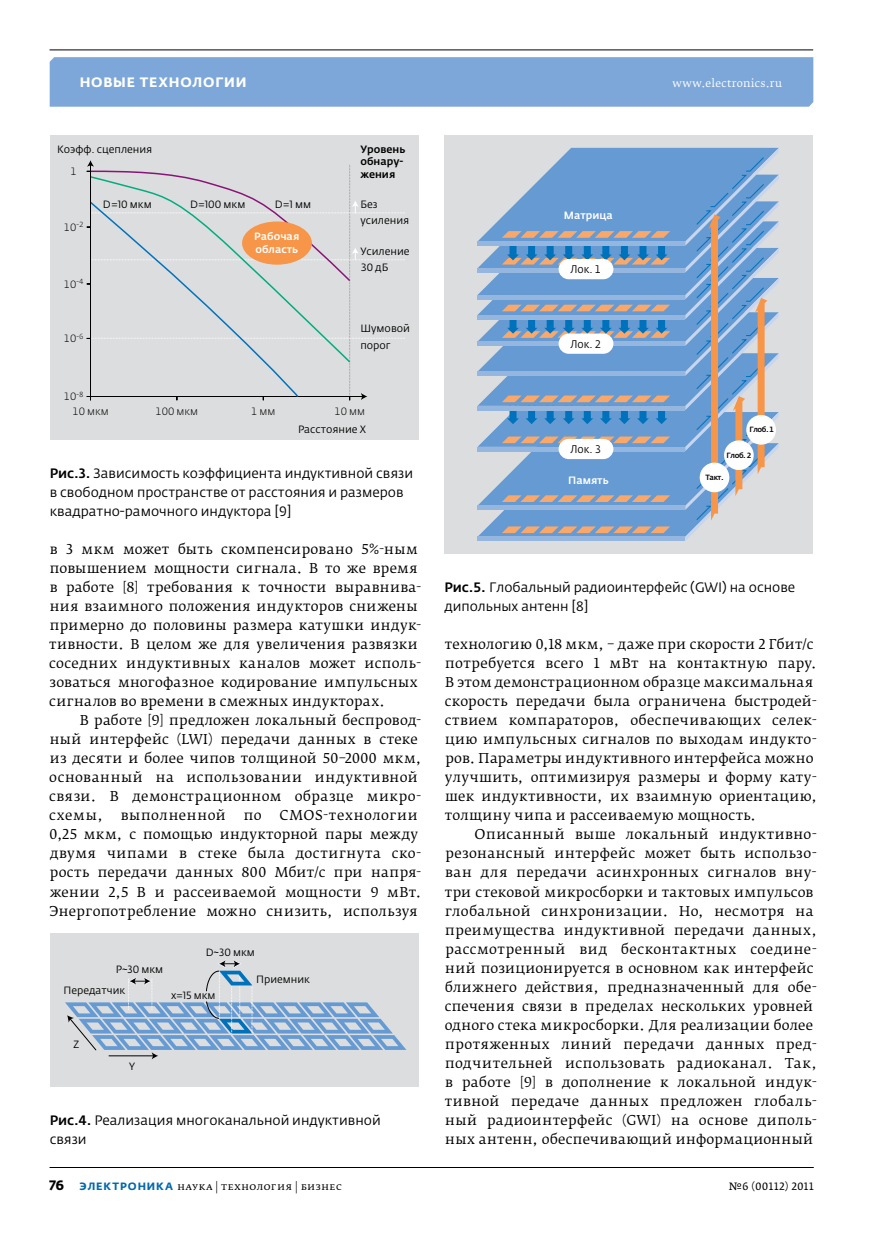
<style>
.page{position:relative;width:881px;height:1234px;background:#fff}
.page>*{position:absolute;margin:0;border:0;box-sizing:border-box;transform-origin:0 0}
.t1{font:13.5px/19px "Fedra Serif B Pro";letter-spacing:.025em;color:#000}
.t2{font:13.5px/19px "Fedra Sans Pro";color:#000}
.t3{font:700 13.5px "Fedra Sans Alt Pro";letter-spacing:.055em;color:#fff}
.t4{font:10.95px "Fedra Sans Pro";color:#000;scale:.95 1}
.t5{font:10.5px/16.5px "Fedra Sans Pro";color:#000}
.t6{font:10.5px "Fedra Serif B Pro";letter-spacing:.005em;color:#000}
.t7{font:300 10.5px "Fedra Sans Pro";color:#000}
.t8{font:500 10.5px/12.6px "Fedra Sans Pro";color:#fff}
.t9{font:500 10.5px/12.6px "Fedra Sans Pro";color:#000}
.t10{font:10.5px "Fedra Serif B Pro";letter-spacing:.03em;color:#fff}
.t11{font:10.5px "Fedra Serif A Pro";letter-spacing:.03em;color:#000}
.t12{font:500 7.5px "Fedra Sans Pro";letter-spacing:-.06em;color:#000}
.s1{font-weight:500}
.s2{font-family:"Fedra Sans Pro";font-weight:700;font-size:13.5px}
.s3{font-family:"Fedra Sans Alt Pro";font-weight:700;color:#0068ac}
</style>
<div class="page">
<div style="left:50px;top:57px;width:763px;height:50px;background:#7da7d8"></div>
<hr style="left:50px;top:49px;width:762px;height:1px;background:#000">
<hr style="left:50px;top:1166px;width:763px;height:1px;background:#000">
<div style="left:51px;top:135px;width:368px;height:304px;background:#dcddde"></div>
<svg style="left:87px;top:160px;width:318px;height:240px"></svg>
<div style="left:242px;top:221px;width:70px;height:43px;background:#f79548;border-radius:50%"></div>
<div style="left:51px;top:933px;width:368px;height:153px;background:#dcddde"></div>
<svg style="left:65px;top:959px;width:341px;height:100px"></svg>
<div style="left:444px;top:135px;width:368px;height:418px;background:#dcddde"></div>
<svg style="left:477px;top:148px;width:301px;height:393px;background:#86a7cb"></svg>
<div style="left:699px;top:462px;width:30px;height:30px;background:#fff;border-radius:50%"></div>
<div style="left:723px;top:440px;width:30px;height:30px;background:#fff;border-radius:50%"></div>
<div style="left:746px;top:415px;width:29px;height:29px;background:#fff;border-radius:50%"></div>
<div style="left:558px;top:259px;width:55px;height:20px;background:#fff;border-radius:10px"></div>
<div style="left:558px;top:333px;width:55px;height:21px;background:#fff;border-radius:10px"></div>
<div style="left:558px;top:439px;width:55px;height:20px;background:#fff;border-radius:10px"></div>
<p class="t3" style="left:80px;top:74px;width:168px">Новые технологии</p>
<p class="t10" style="left:672px;top:77px;width:111px">www.electronics.ru</p>
<p class="t5" style="left:57px;top:141px;width:97px">Коэфф. сцепления</p>
<p class="t7" style="left:70px;top:165px;width:8px">1</p>
<p class="t7" style="left:64px;top:220px;width:21px">10<sup>-2</sup></p>
<p class="t7" style="left:64px;top:277px;width:21px">10<sup>-4</sup></p>
<p class="t7" style="left:64px;top:332px;width:21px">10<sup>-6</sup></p>
<p class="t7" style="left:64px;top:390px;width:21px">10<sup>-8</sup></p>
<p class="t5" style="left:103px;top:196px;width:50px">D=10 мкм</p>
<p class="t5" style="left:190px;top:196px;width:57px">D=100 мкм</p>
<p class="t5" style="left:275px;top:196px;width:38px">D=1 мм</p>
<p class="t8" style="left:254px;top:230px;width:46px">Рабочая область</p>
<p class="t9" style="left:360px;top:143px;width:46px">Уровень обнару&shy;жения</p>
<p class="t5" style="left:360px;top:196px;width:50px">Без усиления</p>
<p class="t5" style="left:360px;top:242px;width:51px">Усиление<br>30 дБ</p>
<p class="t5" style="left:360px;top:320px;width:51px">Шумовой порог</p>
<p class="t7" style="left:72px;top:405px;width:38px">10 мкм</p>
<p class="t7" style="left:155px;top:405px;width:44px">100 мкм</p>
<p class="t7" style="left:251px;top:405px;width:26px">1 мм</p>
<p class="t7" style="left:334px;top:405px;width:32px">10 мм</p>
<p class="t5" style="left:298px;top:421px;width:69px">Расстояние X</p>
<p class="t2" style="left:50px;top:463px;width:365px"><span class="s1">Рис.3.</span> Зависимость коэффициента индуктивной связи в свободном пространстве от расстояния и размеров квадратно-рамочного индуктора [9]</p>
<p class="t1" style="left:49px;top:539px;width:373px">в 3 мкм может быть скомпенсировано 5%-ным повышением мощности сигнала. В то же время в работе [8] требования к точности выравнива&shy;ния взаимного положения индукторов снижены примерно до половины размера катушки индук&shy;тивности. В целом же для увеличения развязки соседних индуктивных каналов может исполь&shy;зоваться многофазное кодирование импульсных сигналов во времени в смежных индукторах.</p>
<p class="t1" style="left:49px;top:710px;width:373px;text-indent:30px">В работе [9] предложен локальный беспровод&shy;ный интерфейс (LWI) передачи данных в стеке из десяти и более чипов толщиной 50–2000 мкм, основанный на использовании индуктивной связи. В демонстрационном образце микро&shy;схемы,</p>
<p class="t1" style="left:121px;top:805px;width:107px">выполненной</p>
<p class="t1" style="left:244px;top:805px;width:19px">по</p>
<p class="t1" style="left:49px;top:805px;width:373px;text-indent:230px">CMOS-технологии 0,25 мкм, с помощью индукторной пары между двумя чипами в стеке была достигнута ско&shy;рость передачи данных 800 Mбит/с при напря&shy;жении 2,5 В и рассеиваемой мощности 9 мВт.<br>Энергопотребление можно снизить, используя</p>
<p class="t5" style="left:116px;top:960px;width:49px">Р~30 мкм</p>
<p class="t5" style="left:63px;top:981px;width:63px">Передатчик</p>
<p class="t5" style="left:206px;top:943px;width:50px">D~30 мкм</p>
<p class="t5" style="left:171px;top:987px;width:46px">x=15 мкм</p>
<p class="t5" style="left:256px;top:970px;width:55px">Приемник</p>
<p class="t5" style="left:74px;top:1035px;width:7px">Z</p>
<p class="t5" style="left:129px;top:1057px;width:7px">Y</p>
<p class="t2" style="left:50px;top:1110px;width:332px"><span class="s1">Рис.4.</span> Реализация многоканальной индуктивной связи</p>
<p class="t8" style="left:563px;top:209px;width:51px">Матрица</p>
<p class="t4" style="left:570px;top:262px;width:34px">Лок. 1</p>
<p class="t4" style="left:570px;top:337px;width:34px">Лок. 2</p>
<p class="t4" style="left:570px;top:442px;width:34px">Лок. 3</p>
<p class="t8" style="left:568px;top:474px;width:42px">Память</p>
<p class="t12" style="left:749px;top:424px;width:26px">Глоб. 1</p>
<p class="t12" style="left:726px;top:450px;width:26px">Глоб. 2</p>
<p class="t12" style="left:705px;top:472px;width:20px">Такт.</p>
<p class="t2" style="left:444px;top:577px;width:352px"><span class="s1">Рис.5.</span> Глобальный радиоинтерфейс (GWI) на основе дипольных антенн [8]</p>
<p class="t1" style="left:444px;top:634px;width:373px">технологию 0,18 мкм, – даже при скорости 2 Гбит/с потребуется всего 1 мВт на контактную пару.<br>В этом демонстрационном образце максимальная скорость передачи была ограничена быстродей&shy;ствием компараторов, обеспечивающих селек&shy;цию импульсных сигналов по выходам индукто&shy;ров. Параметры индуктивного интерфейса можно улучшить, оптимизируя размеры и форму кату&shy;шек индуктивности, их взаимную ориентацию, толщину чипа и рассеиваемую мощность.</p>
<p class="t1" style="left:444px;top:825px;width:373px;text-indent:30px">Описанный выше локальный индуктивно&shy;резонансный интерфейс может быть использо&shy;ван для передачи асинхронных сигналов вну&shy;три стековой микросборки и тактовых импульсов глобальной синхронизации. Но, несмотря на преимущества индуктивной передачи данных, рассмотренный вид бесконтактных соедине&shy;ний позиционируется в основном как интерфейс ближнего действия, предназначенный для обе&shy;спечения связи в пределах нескольких уровней одного стека микросборки. Для реализации более протяженных линий передачи данных пред&shy;подчительней использовать радиоканал. Так, в работе [9] в дополнение к локальной индук&shy;тивной передаче данных предложен глобаль&shy;ный радиоинтерфейс (GWI) на основе диполь&shy;ных антенн, обеспечивающий информационный</p>
<p class="t6" style="left:50px;top:1179px;width:294px"><span class="s2">76</span> <span class="s3">ЭЛЕ КТРОНИ КА</span> наука | технология | бизнес</p>
<p class="t11" style="left:728px;top:1179px;width:86px">№6 (00112) 2011</p>
</div>
